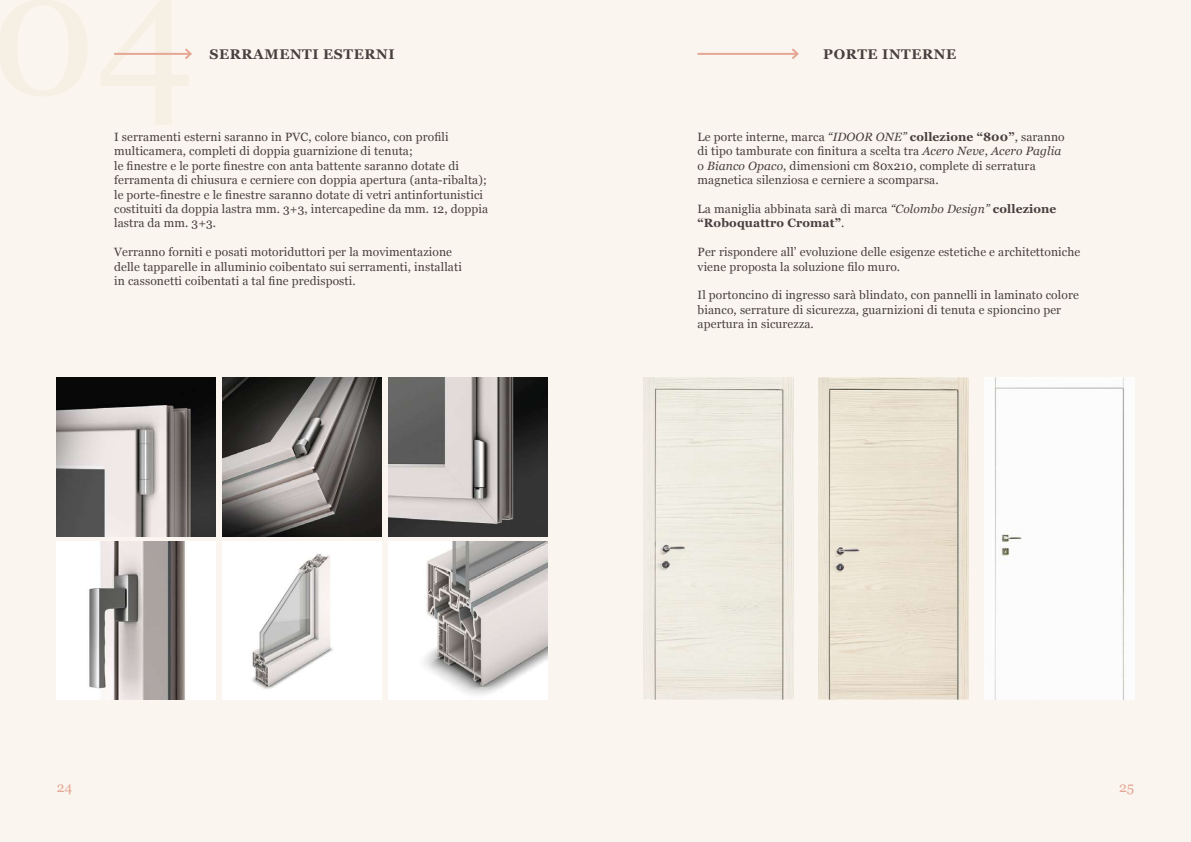
<style>
.page{position:relative;width:1191px;height:842px;background:#faf6ef}
.page>*{position:absolute;margin:0;border:0;box-sizing:border-box;transform-origin:0 0}
.t1{font:700 14px "Georgia";letter-spacing:.04em;color:#484040}
.t2{font:14px "Georgia";color:#e6a694}
.t3{font:12px/14.4px "Georgia";letter-spacing:.01em;color:#484040}
.s1{font-style:italic}
.s2{font-weight:700}
</style>
<div class="page">
<hr style="left:114px;top:53px;width:77px;height:2px;background:#e6a694">
<svg style="left:183px;top:48px;width:9px;height:11px"></svg>
<hr style="left:697px;top:53px;width:100px;height:2px;background:#e6a694">
<svg style="left:789px;top:48px;width:10px;height:11px"></svg>
<div style="left:984px;top:377px;width:150px;height:323px;background:#fcfcfc"></div>
<img style="left:818px;top:377px;width:150px;height:323px">
<img style="left:644px;top:377px;width:150px;height:323px">
<img style="left:57px;top:377px;width:159px;height:159px">
<img style="left:57px;top:542px;width:159px;height:158px">
<img style="left:222px;top:542px;width:159px;height:158px">
<img style="left:388px;top:542px;width:159px;height:158px">
<img style="left:222px;top:377px;width:159px;height:159px">
<img style="left:388px;top:377px;width:159px;height:159px">
<p class="t1" style="left:209px;top:45px;width:187px">SERRAMENTI ESTERNI</p>
<p class="t1" style="left:823px;top:45px;width:134px">PORTE INTERNE</p>
<p class="t3" style="left:114px;top:129px;width:375px">I serramenti esterni saranno in PVC, colore bianco, con profili multicamera, completi di doppia guarnizione di tenuta;<br>le finestre e le porte finestre con anta battente saranno dotate di ferramenta di chiusura e cerniere con doppia apertura (anta-ribalta); le porte-finestre e le finestre saranno dotate di vetri antinfortunistici costituiti da doppia lastra mm. 3+3, intercapedine da mm. 12, doppia lastra da mm. 3+3.</p>
<p class="t3" style="left:114px;top:244px;width:349px">Verranno forniti e posati motoriduttori per la movimentazione delle tapparelle in alluminio coibentato sui serramenti, installati in cassonetti coibentati a tal fine predisposti.</p>
<p class="t3" style="left:697px;top:129px;width:368px">Le porte interne, marca <span class="s1">“IDOOR ONE”</span> <span class="s2">collezione “800”</span>, saranno di tipo tamburate con finitura a scelta tra <span class="s1">Acero Neve</span>, <span class="s1">Acero Paglia </span>o <span class="s1">Bianco Opaco</span>, dimensioni cm 80x210, complete di serratura magnetica silenziosa e cerniere a scomparsa.</p>
<p class="t3" style="left:697px;top:201px;width:360px">La maniglia abbinata sarà di marca <span class="s1">“Colombo Design”</span> <span class="s2">collezione “Roboquattro Cromat”</span>.</p>
<p class="t3" style="left:697px;top:244px;width:384px">Per rispondere all’ evoluzione delle esigenze estetiche e architettoniche viene proposta la soluzione filo muro.</p>
<p class="t3" style="left:697px;top:288px;width:383px">Il portoncino di ingresso sarà blindato, con pannelli in laminato colore bianco, serrature di sicurezza, guarnizioni di tenuta e spioncino per apertura in sicurezza.</p>
<p class="t2" style="left:57px;top:777px;width:17px">24</p>
<p class="t2" style="left:1119px;top:777px;width:17px">25</p>
</div>
